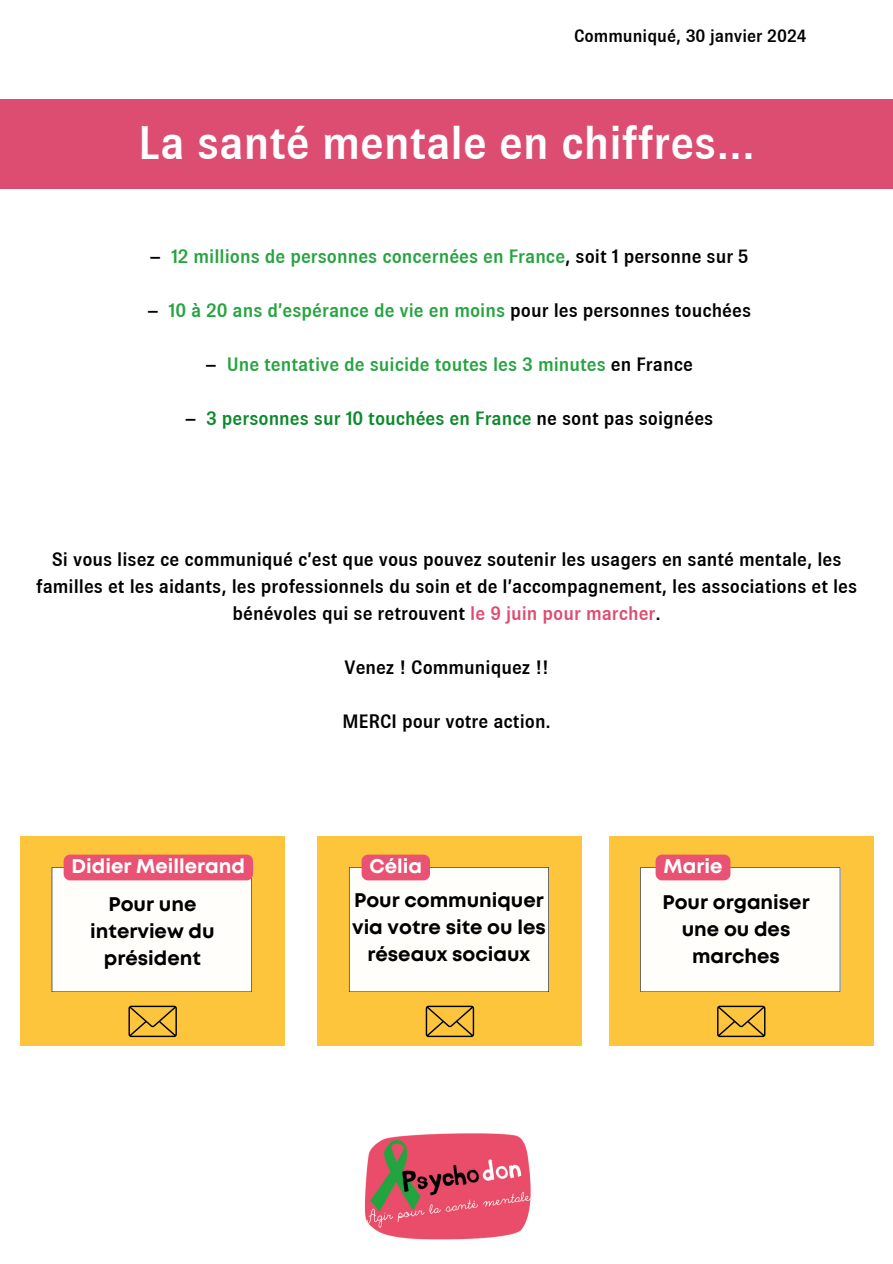
<style>
.page{position:relative;width:893px;height:1264px;background:#fff}
.page>*{position:absolute;margin:0;border:0;box-sizing:border-box;transform-origin:0 0}
.t1{font:500 47.25px "Brown";color:#fff}
.t2{font:700 19.8px/27px "Mont";color:#000;text-align:center}
.t3{font:700 19.8px "Mont";color:#fff}
.t4{font:500 19.5px/27px "Brown";color:#000;text-align:center}
.t5{font:500 19.5px "Brown";color:#26a440}
.t6{font:500 19.5px "Brown";color:#0c8a2b}
.t7{font:500 18px "Brown";color:#000}
.s1{color:#000}
.s2{color:#dd4d72}
</style>
<div class="page">
<div style="left:0;top:100px;width:892px;height:89px;background:#dd4d72"></div>
<div style="left:20px;top:836px;width:264px;height:209px;background:#fdc53c"></div>
<svg style="left:128px;top:1005px;width:49px;height:32px"></svg>
<svg style="left:52px;top:854px;width:201px;height:138px;background:#f9ddde"></svg>
<div style="left:317px;top:836px;width:264px;height:209px;background:#fdc53c"></div>
<svg style="left:425px;top:1005px;width:49px;height:32px"></svg>
<svg style="left:349px;top:854px;width:200px;height:138px;background:#faece2"></svg>
<div style="left:609px;top:836px;width:264px;height:209px;background:#fdc53c"></div>
<svg style="left:717px;top:1005px;width:48px;height:32px"></svg>
<svg style="left:640px;top:854px;width:200px;height:138px;background:#faebe2"></svg>
<img style="left:364px;top:1133px;width:167px;height:107px">
<p class="t7" style="left:574px;top:26px;width:234px">Communiqué, 30 janvier 2024</p>
<p class="t1" style="left:139px;top:116px;width:617px">La santé mentale en chiffres...</p>
<p class="t5" style="left:150px;top:245px;width:600px"><span class="s1">–</span> 12 millions de personnes concernées en France<span class="s1">, soit 1 personne sur 5</span></p>
<h1 class="t5" style="left:147px;top:299px;width:605px"><span class="s1">–</span> 10 à 20 ans d’espérance de vie en moins <span class="s1">pour les personnes touchées</span></h1>
<p class="t5" style="left:205px;top:353px;width:489px"><span class="s1">–</span> Une tentative de suicide toutes les 3 minutes <span class="s1">en France</span></p>
<p class="t6" style="left:185px;top:407px;width:529px"><span class="s1">–</span> 3 personnes sur 10 touchées en France <span class="s1">ne sont pas soignées</span></p>
<p class="t4" style="left:36px;top:546px;width:822px">Si vous lisez ce communiqué c’est que vous pouvez soutenir les usagers en santé mentale, les familles et les aidants, les professionnels du soin et de l’accompagnement, les associations et les bénévoles qui se retrouvent <span class="s2">le 9 juin pour marcher</span>.</p>
<p class="t4" style="left:344px;top:654px;width:206px">Venez ! Communiquez !!</p>
<p class="t4" style="left:342px;top:708px;width:210px">MERCI pour votre action.</p>
<h2 class="t3" style="left:71px;top:858px;width:175px">Didier Meillerand</h2>
<h2 class="t2" style="left:90px;top:891px;width:126px">Pour une interview du président</h2>
<h2 class="t3" style="left:369px;top:858px;width:54px">Célia</h2>
<p class="t2" style="left:352px;top:887px;width:195px">Pour communiquer via votre site ou les réseaux sociaux</p>
<h2 class="t3" style="left:663px;top:858px;width:61px">Marie</h2>
<p class="t2" style="left:662px;top:889px;width:149px">Pour organiser une ou des marches</p>
</div>
